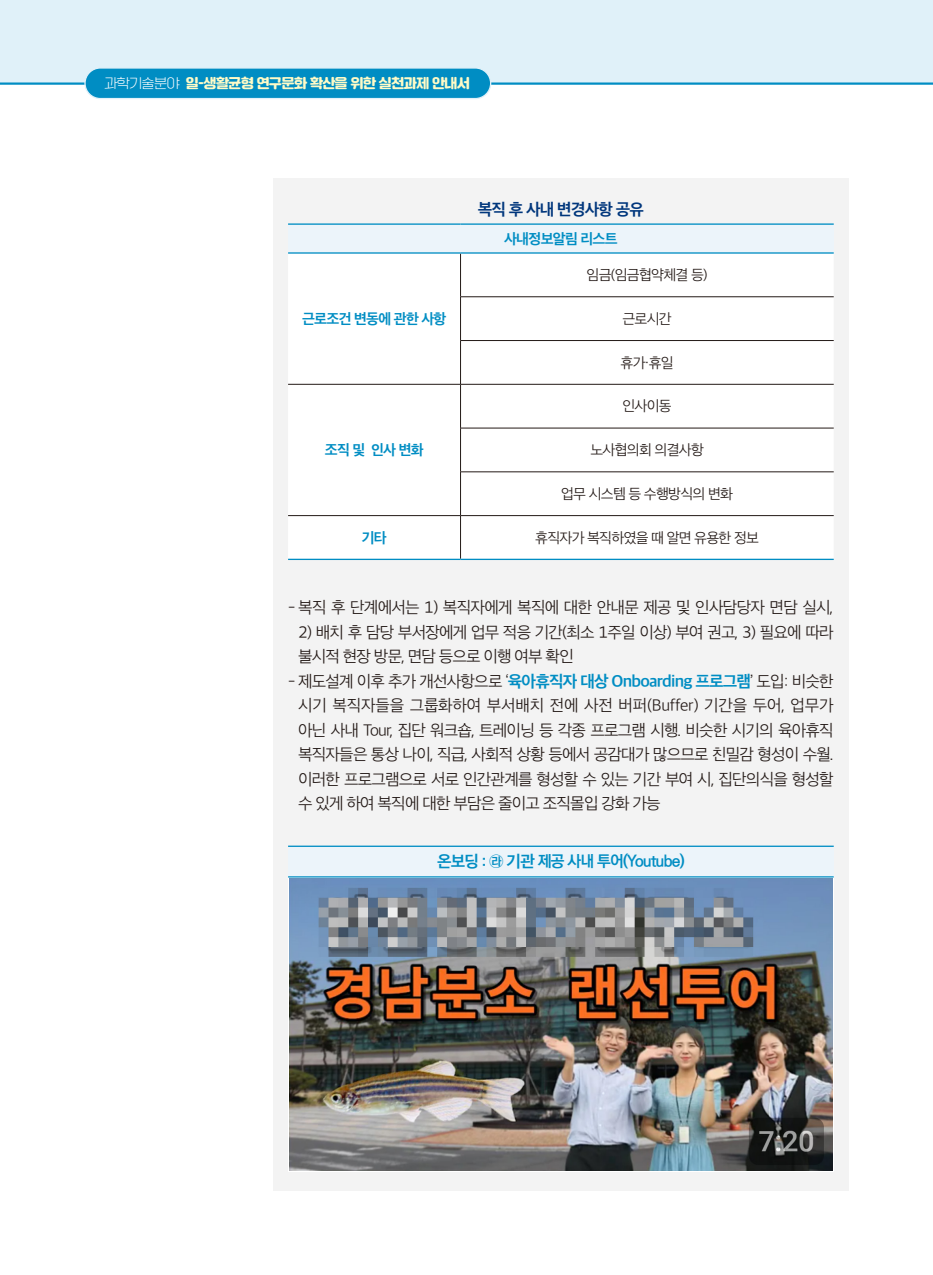
<style>
.page{position:relative;width:933px;height:1275px;background:#fff}
.page>*{position:absolute;margin:0;border:0;box-sizing:border-box;transform-origin:0 0}
.t1{font:15.75px/24.5px "SD Gothic Neoa Uni c Lt";letter-spacing:-.05em;color:#231916}
.t2{font:700 15.75px "Ko Pub Dotum";letter-spacing:-.05em;color:#008dc3}
.t3{font:15.75px "SD Gothic Neoa Uni g Bd";letter-spacing:-.05em;color:#00367c}
.t4{font:14px "SD Gothic Neoa Uni c Lt";letter-spacing:-.05em;color:#231916}
.t5{font:14px "SD Gothic Neoa Uni g Bd";letter-spacing:-.05em;color:#008dc3}
.t6{font:13.12px "SD Gyeokdong GL2 f Hv";letter-spacing:-.05em;color:#fffbc7}
.s1{font-family:"SD Gyeokdong GL2 c Lt";color:#fff}
.s2{font-family:"SD Gothic Neoa Uni g Bd";color:#008dc3}
.s3{font-family:"SD Gothic Neoa Uni g Bd";font-weight:400}
.s4{font-family:"SD Gothic Neoa Uni c Lt";font-weight:400}
</style>
<div class="page">
<div style="left:0;top:0;width:933px;height:85px;background:#e0f1f9"></div>
<hr style="left:0;top:82px;width:933px;height:3px;background:#008dc3">
<div style="left:85px;top:68px;width:405px;height:31px;background:#008dc3;border-radius:15px"></div>
<div style="left:84px;top:67px;width:407px;height:32px;border:1px solid #e0f1f9;border-radius:15px"></div>
<div style="left:273px;top:179px;width:575px;height:1012px;background:#f3f3f3"></div>
<div style="left:288px;top:224px;width:545px;height:29px;background:#ecf4fa"></div>
<div style="left:288px;top:254px;width:545px;height:305px;background:#fff"></div>
<hr style="left:460px;top:516px;width:1px;height:43px;background:#231916">
<hr style="left:460px;top:254px;width:1px;height:43px;background:#231916">
<hr style="left:460px;top:297px;width:1px;height:43px;background:#231916">
<hr style="left:460px;top:341px;width:1px;height:43px;background:#231916">
<hr style="left:288px;top:384px;width:172px;height:1px;background:#231916">
<hr style="left:460px;top:384px;width:1px;height:44px;background:#231916">
<hr style="left:460px;top:428px;width:1px;height:44px;background:#231916">
<hr style="left:460px;top:472px;width:1px;height:43px;background:#231916">
<hr style="left:288px;top:515px;width:172px;height:1px;background:#231916">
<hr style="left:460px;top:515px;width:373px;height:1px;background:#231916">
<hr style="left:288px;top:223px;width:172px;height:2px;background:#008dc3">
<hr style="left:460px;top:223px;width:373px;height:2px;background:#008dc3">
<hr style="left:288px;top:252px;width:172px;height:2px;background:#008dc3">
<hr style="left:460px;top:252px;width:373px;height:2px;background:#008dc3">
<hr style="left:460px;top:296px;width:373px;height:1px;background:#231916">
<hr style="left:288px;top:559px;width:172px;height:1px;background:#008dc3">
<hr style="left:460px;top:559px;width:373px;height:1px;background:#008dc3">
<hr style="left:460px;top:340px;width:373px;height:1px;background:#231916">
<hr style="left:460px;top:384px;width:373px;height:1px;background:#231916">
<hr style="left:460px;top:428px;width:373px;height:1px;background:#231916">
<hr style="left:460px;top:471px;width:373px;height:1px;background:#231916">
<div style="left:288px;top:846px;width:545px;height:31px;background:#ecf4fa"></div>
<hr style="left:288px;top:846px;width:545px;height:1px;background:#008dc3">
<hr style="left:288px;top:876px;width:545px;height:1px;background:#008dc3">
<img style="left:290px;top:878px;width:542px;height:293px">
<p class="t6" style="left:104px;top:77px;width:367px"><span class="s1">과학기술분야</span> 일-생활균형 연구문화 확산을 위한 실천과제 안내서</p>
<p class="t5" style="left:302px;top:312px;width:146px">근로조건 변동에 관한 사항</p>
<p class="t5" style="left:325px;top:443px;width:100px">조직 및 인사 변화</p>
<p class="t3" style="left:478px;top:201px;width:168px">복직 후 사내 변경사항 공유</p>
<p class="t5" style="left:504px;top:232px;width:115px">사내정보알림 리스트</p>
<p class="t4" style="left:586px;top:268px;width:123px">임금(임금협약체결 등)</p>
<p class="t4" style="left:622px;top:312px;width:51px">근로시간</p>
<p class="t4" style="left:620px;top:355px;width:55px">휴가·휴일</p>
<p class="t4" style="left:622px;top:399px;width:51px">인사이동</p>
<p class="t4" style="left:590px;top:443px;width:115px">노사협의회 의결사항</p>
<p class="t4" style="left:561px;top:487px;width:173px">업무 시스템 등 수행방식의 변화</p>
<p class="t5" style="left:362px;top:530px;width:27px">기타</p>
<p class="t4" style="left:535px;top:530px;width:225px">휴직자가 복직하였을 때 알면 유용한 정보</p>
<p class="t1" style="left:288px;top:595px;width:547px">- 복직 후 단계에서는 1) 복직자에게 복직에 대한 안내문 제공 및 인사담당자 면담 실시,</p>
<p class="t1" style="left:298px;top:619px;width:537px">2) 배치 후 담당 부서장에게 업무 적응 기간(최소 1주일 이상) 부여 권고, 3) 필요에 따라 불시적 현장 방문, 면담 등으로 이행 여부 확인</p>
<p class="t1" style="left:298px;top:669px;width:537px;text-align:justify;text-indent:-10px">- 제도설계 이후 추가 개선사항으로 ‘<span class="s2">육아휴직자 대상 Onboarding 프로그램</span>’ 도입: 비슷한 시기 복직자들을 그룹화하여 부서배치 전에 사전 버퍼(Buffer) 기간을 두어, 업무가 아닌 사내 Tour, 집단 워크숍, 트레이닝 등 각종 프로그램 시행. 비슷한 시기의 육아휴직 복직자들은 통상 나이, 직급, 사회적 상황 등에서 공감대가 많으므로 친밀감 형성이 수월. 이러한 프로그램으로 서로 인간관계를 형성할 수 있는 기간 부여 시, 집단의식을 형성할 수 있게 하여 복직에 대한 부담은 줄이고 조직몰입 강화 가능</p>
<p class="t2" style="left:437px;top:853px;width:249px"><span class="s3">온보딩 :</span> <span class="s4">라</span> <span class="s3">기관</span> 제공 사내 투어(Youtube)</p>
</div>
